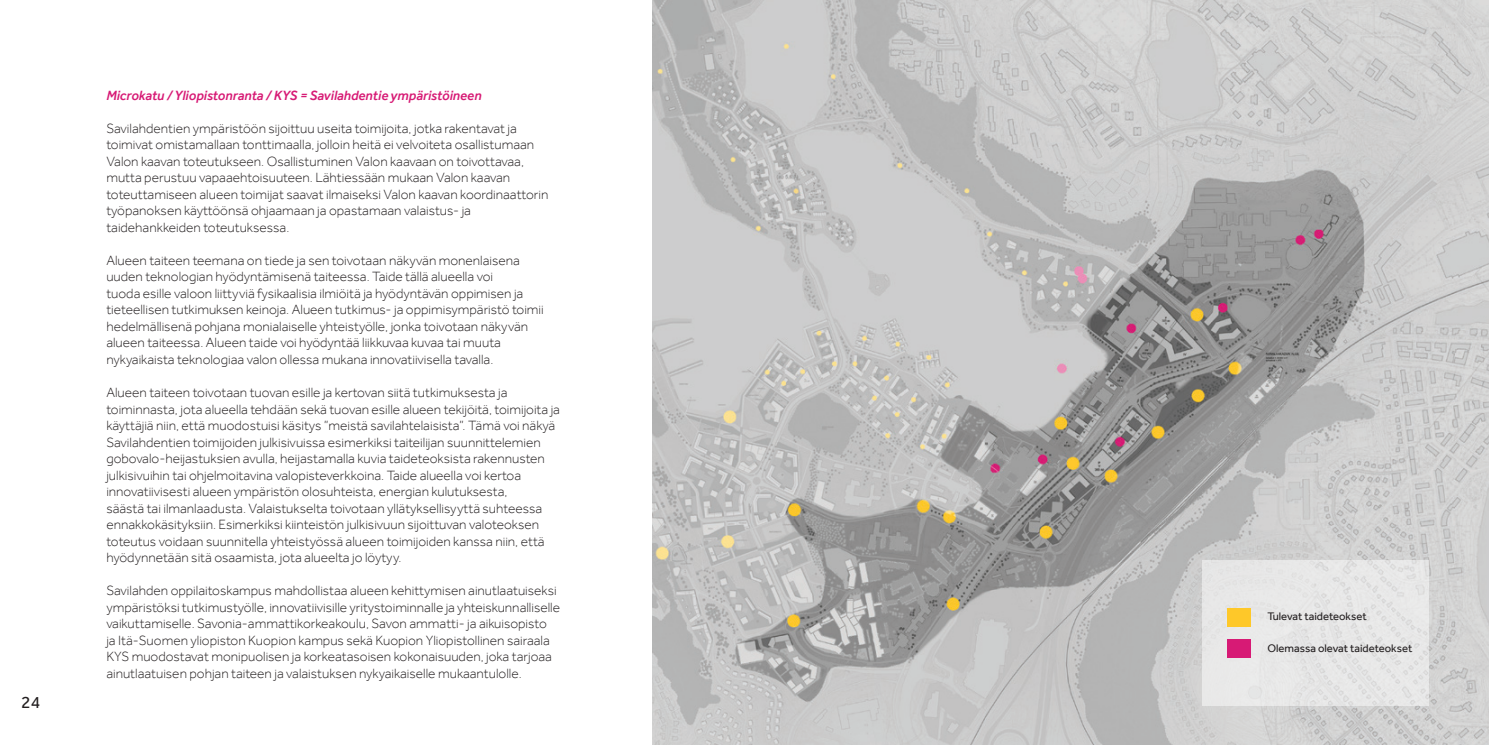
<style>
.page{position:relative;width:1489px;height:745px;background:#fff}
.page>*{position:absolute;margin:0;border:0;box-sizing:border-box;transform-origin:0 0}
.t1{font:17.5px "Effra";color:#231f20}
.t2{font:300 13.75px/16.5px "Effra";color:#231f20}
.t3{font:italic 500 13.75px "Effra";color:#d71a75}
.t4{font:11.25px "Effra";color:#231f20}
</style>
<div class="page">
<img style="left:652px;top:0;width:836px;height:744px">
<div style="left:1202px;top:560px;width:227px;height:145px;background:#e8e8e7"></div>
<div style="left:1227px;top:608px;width:23px;height:18px;background:#fec829"></div>
<div style="left:1227px;top:639px;width:23px;height:18px;background:#d71a75"></div>
<p class="t1" style="left:21px;top:691px;width:21px">24</p>
<p class="t3" style="left:106px;top:87px;width:377px">Microkatu / Yliopistonranta / KYS = Savilahdentie ympäristöineen</p>
<p class="t2" style="left:106px;top:120px;width:443px">Savilahdentien ympäristöön sijoittuu useita toimijoita, jotka rakentavat ja toimivat omistamallaan tonttimaalla, jolloin heitä ei velvoiteta osallistumaan Valon kaavan toteutukseen. Osallistuminen Valon kaavaan on toivottavaa, mutta perustuu vapaaehtoisuuteen. Lähtiessään mukaan Valon kaavan toteuttamiseen alueen toimijat saavat ilmaiseksi Valon kaavan koordinaattorin työpanoksen käyttöönsä ohjaamaan ja opastamaan valaistus- ja taidehankkeiden toteutuksessa.</p>
<p class="t2" style="left:106px;top:252px;width:439px">Alueen taiteen teemana on tiede ja sen toivotaan näkyvän monenlaisena uuden teknologian hyödyntämisenä taiteessa. Taide tällä alueella voi<br>tuoda esille valoon liittyviä fysikaalisia ilmiöitä ja hyödyntävän oppimisen ja tieteellisen tutkimuksen keinoja. Alueen tutkimus- ja oppimisympäristö toimii hedelmällisenä pohjana monialaiselle yhteistyölle, jonka toivotaan näkyvän alueen taiteessa. Alueen taide voi hyödyntää liikkuvaa kuvaa tai muuta nykyaikaista teknologiaa valon ollessa mukana innovatiivisella tavalla.</p>
<p class="t2" style="left:106px;top:384px;width:455px">Alueen taiteen toivotaan tuovan esille ja kertovan siitä tutkimuksesta ja toiminnasta, jota alueella tehdään sekä tuovan esille alueen tekijöitä, toimijoita ja käyttäjiä niin, että muodostuisi käsitys ”meistä savilahtelaisista”. Tämä voi näkyä Savilahdentien toimijoiden julkisivuissa esimerkiksi taiteilijan suunnittelemien gobovalo-heijastuksien avulla, heijastamalla kuvia taideteoksista rakennusten julkisivuihin tai ohjelmoitavina valopisteverkkoina. Taide alueella voi kertoa innovatiivisesti alueen ympäristön olosuhteista, energian kulutuksesta,<br>säästä tai ilmanlaadusta. Valaistukselta toivotaan yllätyksellisyyttä suhteessa ennakkokäsityksiin. Esimerkiksi kiinteistön julkisivuun sijoittuvan valoteoksen toteutus voidaan suunnitella yhteistyössä alueen toimijoiden kanssa niin, että hyödynnetään sitä osaamista, jota alueelta jo löytyy.</p>
<p class="t2" style="left:106px;top:582px;width:455px">Savilahden oppilaitoskampus mahdollistaa alueen kehittymisen ainutlaatuiseksi ympäristöksi tutkimustyölle, innovatiivisille yritystoiminnalle ja yhteiskunnalliselle vaikuttamiselle. Savonia-ammattikorkeakoulu, Savon ammatti- ja aikuisopisto<br>ja Itä-Suomen yliopiston Kuopion kampus sekä Kuopion Yliopistollinen sairaala KYS muodostavat monipuolisen ja korkeatasoisen kokonaisuuden, joka tarjoaa ainutlaatuisen pohjan taiteen ja valaistuksen nykyaikaiselle mukaantulolle.</p>
<p class="t4" style="left:1267px;top:609px;width:101px">Tulevat taideteokset</p>
<p class="t4" style="left:1267px;top:641px;width:146px">Olemassa olevat taideteokset</p>
</div>
